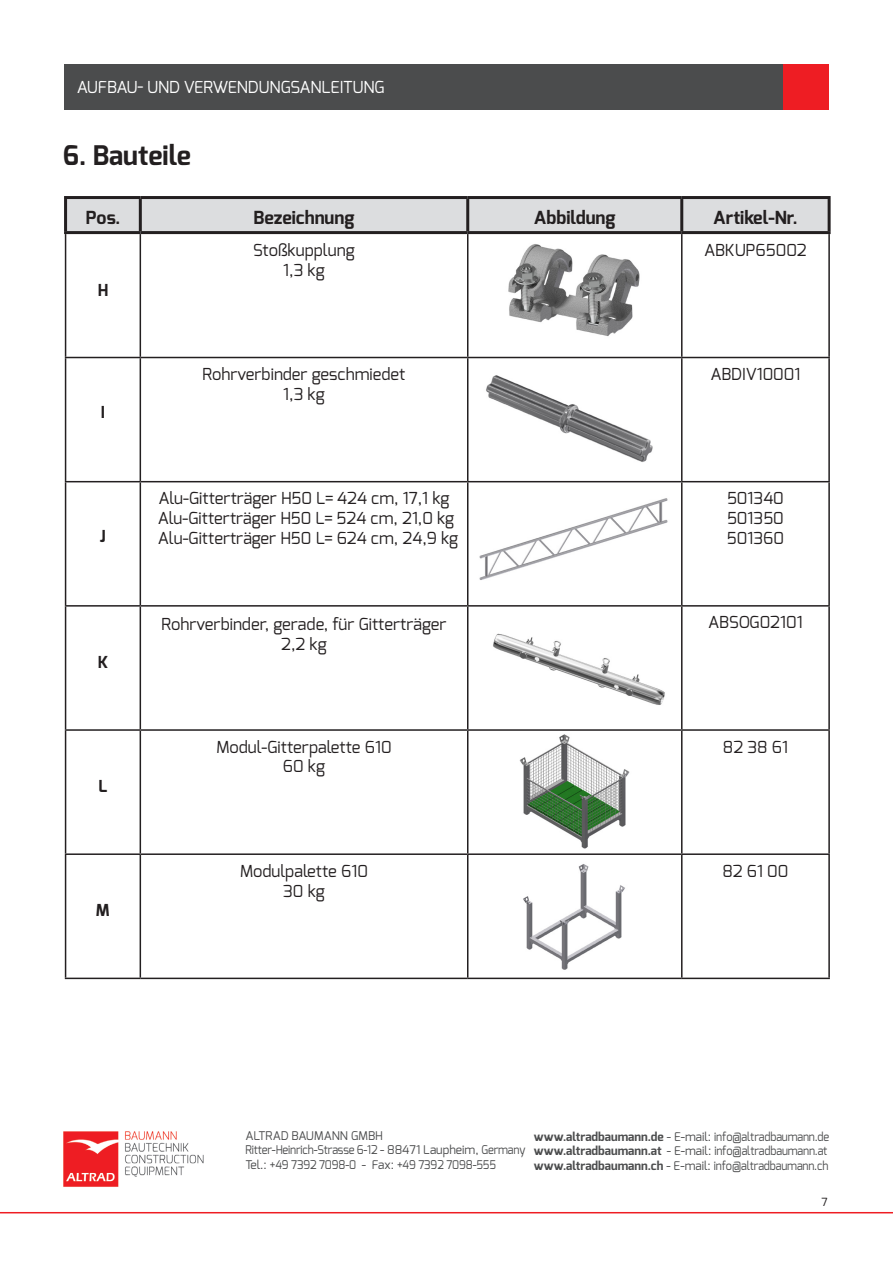
<style>
.page{position:relative;width:893px;height:1263px;background:#fff}
.page>*{position:absolute;margin:0;border:0;box-sizing:border-box;transform-origin:0 0}
.t1{font:700 27px "Exo";color:#231f20}
.t2{font:700 18px "Exo";color:#231f20}
.t3{font:16.5px/19.8px "Exo";color:#231f20;text-align:center}
.t4{font:16.5px "Exo";letter-spacing:-.01em;color:#fff}
.t5{font:700 16.5px "Exo";color:#231f20}
.t6{font:12px/14.4px "Exo";letter-spacing:-.015em;color:#4b4c4d}
.t7{font:11.25px "Exo";color:#231f20}
.s1{font-weight:700}
</style>
<div class="page">
<hr style="left:0;top:1212px;width:893px;height:1px;background:#ee1d23">
<img style="left:63px;top:1131px;width:140px;height:56px">
<div style="left:64px;top:64px;width:718px;height:45px;background:#4b4c4d"></div>
<div style="left:784px;top:64px;width:45px;height:45px;background:#ee1d23"></div>
<div style="left:67px;top:199px;width:761px;height:32px;background:#dcdddf"></div>
<hr style="left:65px;top:234px;width:1px;height:123px;background:#231f20">
<hr style="left:140px;top:234px;width:1px;height:123px;background:#231f20">
<hr style="left:467px;top:234px;width:1px;height:123px;background:#231f20">
<hr style="left:681px;top:234px;width:1px;height:123px;background:#231f20">
<hr style="left:828px;top:234px;width:2px;height:123px;background:#231f20">
<hr style="left:65px;top:357px;width:75px;height:1px;background:#231f20">
<hr style="left:65px;top:358px;width:1px;height:123px;background:#231f20">
<hr style="left:140px;top:357px;width:328px;height:1px;background:#231f20">
<hr style="left:140px;top:358px;width:1px;height:123px;background:#231f20">
<hr style="left:468px;top:357px;width:214px;height:1px;background:#231f20">
<hr style="left:467px;top:358px;width:1px;height:123px;background:#231f20">
<hr style="left:682px;top:357px;width:148px;height:1px;background:#231f20">
<hr style="left:681px;top:358px;width:1px;height:123px;background:#231f20">
<hr style="left:828px;top:358px;width:2px;height:123px;background:#231f20">
<hr style="left:65px;top:481px;width:75px;height:1px;background:#231f20">
<hr style="left:65px;top:482px;width:1px;height:123px;background:#231f20">
<hr style="left:140px;top:481px;width:328px;height:1px;background:#231f20">
<hr style="left:140px;top:482px;width:1px;height:123px;background:#231f20">
<hr style="left:468px;top:481px;width:214px;height:1px;background:#231f20">
<hr style="left:467px;top:482px;width:1px;height:123px;background:#231f20">
<hr style="left:682px;top:481px;width:148px;height:1px;background:#231f20">
<hr style="left:681px;top:482px;width:1px;height:123px;background:#231f20">
<hr style="left:828px;top:482px;width:2px;height:123px;background:#231f20">
<hr style="left:65px;top:605px;width:75px;height:2px;background:#231f20">
<hr style="left:65px;top:607px;width:1px;height:122px;background:#231f20">
<hr style="left:140px;top:605px;width:328px;height:2px;background:#231f20">
<hr style="left:140px;top:607px;width:1px;height:122px;background:#231f20">
<hr style="left:468px;top:605px;width:214px;height:2px;background:#231f20">
<hr style="left:467px;top:607px;width:1px;height:122px;background:#231f20">
<hr style="left:682px;top:605px;width:148px;height:2px;background:#231f20">
<hr style="left:681px;top:607px;width:1px;height:122px;background:#231f20">
<hr style="left:828px;top:607px;width:2px;height:122px;background:#231f20">
<hr style="left:65px;top:729px;width:75px;height:2px;background:#231f20">
<hr style="left:65px;top:731px;width:1px;height:122px;background:#231f20">
<hr style="left:140px;top:729px;width:328px;height:2px;background:#231f20">
<hr style="left:140px;top:731px;width:1px;height:122px;background:#231f20">
<hr style="left:468px;top:729px;width:214px;height:2px;background:#231f20">
<hr style="left:467px;top:731px;width:1px;height:122px;background:#231f20">
<hr style="left:682px;top:729px;width:148px;height:2px;background:#231f20">
<hr style="left:681px;top:731px;width:1px;height:122px;background:#231f20">
<hr style="left:828px;top:731px;width:2px;height:122px;background:#231f20">
<hr style="left:65px;top:853px;width:75px;height:2px;background:#231f20">
<hr style="left:65px;top:855px;width:1px;height:123px;background:#231f20">
<hr style="left:140px;top:853px;width:328px;height:2px;background:#231f20">
<hr style="left:140px;top:855px;width:1px;height:123px;background:#231f20">
<hr style="left:468px;top:853px;width:214px;height:2px;background:#231f20">
<hr style="left:467px;top:855px;width:1px;height:123px;background:#231f20">
<hr style="left:682px;top:853px;width:148px;height:2px;background:#231f20">
<hr style="left:681px;top:855px;width:1px;height:123px;background:#231f20">
<hr style="left:828px;top:855px;width:2px;height:123px;background:#231f20">
<hr style="left:65px;top:978px;width:75px;height:1px;background:#231f20">
<hr style="left:140px;top:978px;width:328px;height:1px;background:#231f20">
<hr style="left:468px;top:978px;width:214px;height:1px;background:#231f20">
<hr style="left:682px;top:978px;width:148px;height:1px;background:#231f20">
<hr style="left:64px;top:196px;width:76px;height:3px;background:#231f20">
<hr style="left:64px;top:199px;width:3px;height:32px;background:#231f20">
<hr style="left:140px;top:196px;width:328px;height:3px;background:#231f20">
<hr style="left:139px;top:199px;width:3px;height:32px;background:#231f20">
<hr style="left:468px;top:196px;width:214px;height:3px;background:#231f20">
<hr style="left:466px;top:199px;width:3px;height:32px;background:#231f20">
<hr style="left:682px;top:196px;width:149px;height:3px;background:#231f20">
<hr style="left:680px;top:199px;width:3px;height:32px;background:#231f20">
<hr style="left:828px;top:199px;width:3px;height:32px;background:#231f20">
<hr style="left:64px;top:231px;width:76px;height:3px;background:#231f20">
<hr style="left:140px;top:231px;width:328px;height:3px;background:#231f20">
<hr style="left:468px;top:231px;width:214px;height:3px;background:#231f20">
<hr style="left:682px;top:231px;width:149px;height:3px;background:#231f20">
<img style="left:508px;top:244px;width:132px;height:92px">
<img style="left:486px;top:375px;width:167px;height:87px">
<img style="left:519px;top:734px;width:111px;height:115px">
<img style="left:523px;top:864px;width:102px;height:106px">
<img style="left:479px;top:498px;width:189px;height:82px">
<img style="left:493px;top:633px;width:172px;height:72px">
<p class="t4" style="left:77px;top:76px;width:309px">AUFBAU- UND VERWENDUNGSANLEITUNG</p>
<h1 class="t1" style="left:63px;top:138px;width:130px">6. Bauteile</h1>
<p class="t2" style="left:86px;top:206px;width:36px">Pos.</p>
<p class="t2" style="left:254px;top:206px;width:102px">Bezeichnung</p>
<p class="t2" style="left:534px;top:206px;width:83px">Abbildung</p>
<p class="t2" style="left:713px;top:206px;width:86px">Artikel-Nr.</p>
<p class="t5" style="left:98px;top:279px;width:12px">H</p>
<p class="t5" style="left:101px;top:401px;width:6px">I</p>
<p class="t5" style="left:100px;top:526px;width:7px">J</p>
<p class="t5" style="left:98px;top:651px;width:12px">K</p>
<p class="t5" style="left:99px;top:776px;width:10px">L</p>
<p class="t5" style="left:96px;top:900px;width:15px">M</p>
<p class="t3" style="left:253px;top:240px;width:103px">Stoßkupplung<br>1,3 kg</p>
<p class="t3" style="left:704px;top:240px;width:104px">ABKUP65002</p>
<p class="t3" style="left:203px;top:364px;width:204px">Rohrverbinder geschmiedet<br>1,3 kg</p>
<p class="t3" style="left:710px;top:364px;width:92px">ABDIV10001</p>
<p class="t3" style="left:158px;top:488px;width:302px;text-align:left">Alu-Gitterträger H50 L= 424 cm, 17,1 kg<br>Alu-Gitterträger H50 L= 524 cm, 21,0 kg<br>Alu-Gitterträger H50 L= 624 cm, 24,9 kg</p>
<p class="t3" style="left:727px;top:488px;width:59px;text-align:justify">501340<br>501350<br>501360</p>
<p class="t3" style="left:162px;top:614px;width:286px">Rohrverbinder, gerade, für Gitterträger<br>2,2 kg</p>
<p class="t3" style="left:708px;top:612px;width:96px">ABSOG02101</p>
<p class="t3" style="left:216px;top:737px;width:177px">Modul-Gitterpalette 610<br>60 kg</p>
<p class="t3" style="left:723px;top:737px;width:67px">82 38 61</p>
<p class="t3" style="left:240px;top:861px;width:129px">Modulpalette 610<br>30 kg</p>
<p class="t3" style="left:722px;top:861px;width:68px">82 61 00</p>
<p class="t6" style="left:245px;top:1128px;width:282px">ALTRAD BAUMANN GMBH<br>Ritter-Heinrich-Strasse 6-12 - 88471 Laupheim, Germany<br>Tel.: +49 7392 7098-0 - Fax: +49 7392 7098-555</p>
<p class="t6" style="left:534px;top:1129px;width:297px"><span class="s1">www.altradbaumann.de</span> - E-mail: info@altradbaumann.de <span class="s1">www.altradbaumann.at</span> - E-mail: info@altradbaumann.at <span class="s1">www.altradbaumann.ch</span> - E-mail: info@altradbaumann.ch</p>
<p class="t7" style="left:821px;top:1195px;width:8px">7</p>
</div>
